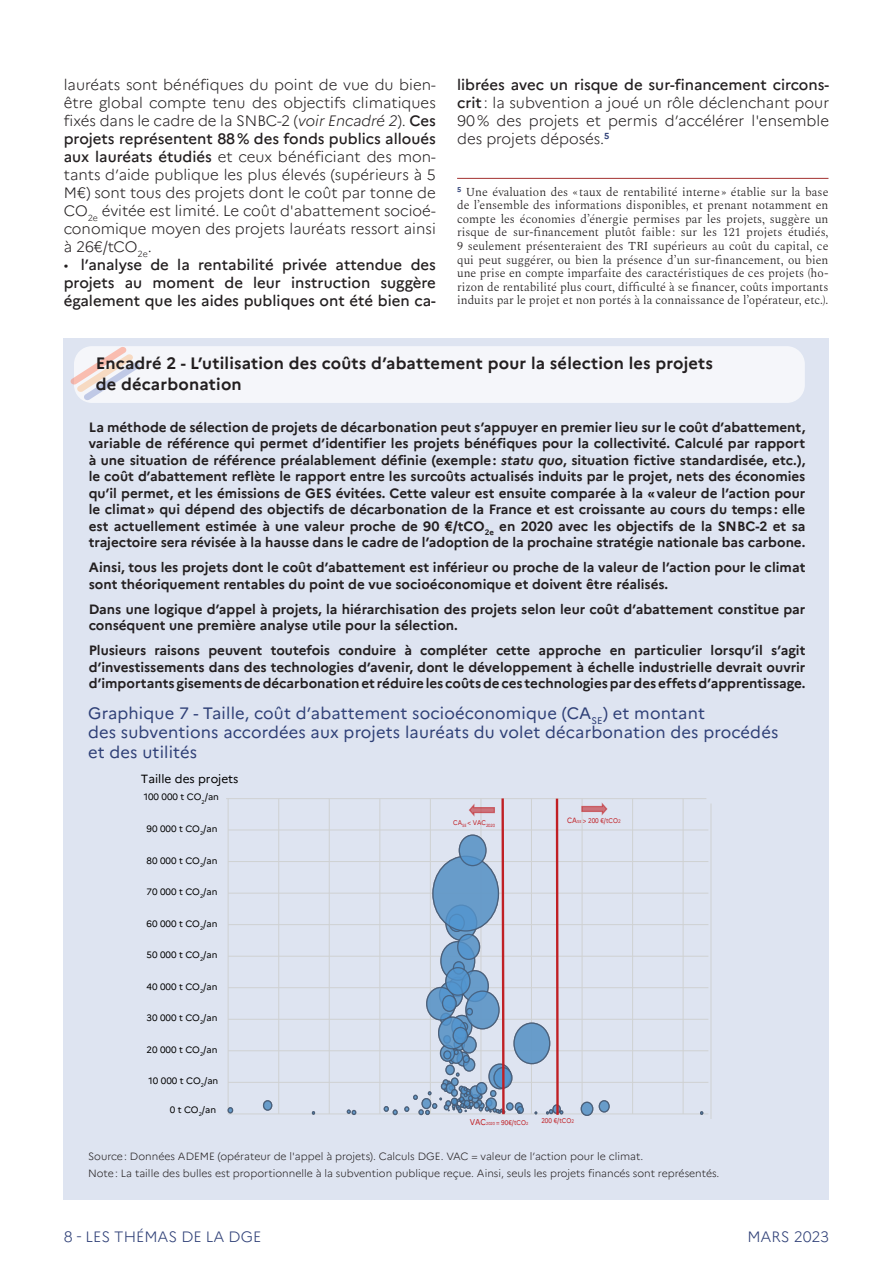
<style>
.page{position:relative;width:893px;height:1263px;background:#fff}
.page>*{position:absolute;margin:0;border:0;box-sizing:border-box;transform-origin:0 0}
.Titre_tableaux-graph{font:16.5px/19.8px "Marianne";letter-spacing:.01em;color:#2f4077}
.TITRE-ENCADRE-H2{font:700 16.5px/21px "Marianne";letter-spacing:.01em;color:#231f20}
.t1{font:300 15px/18px "Marianne";color:#231f20;text-align:justify}
.t2{font:500 15px/18px "Marianne";color:#231f20;text-align:justify}
.t3{font:300 15px "Marianne";color:#2f4077}
.TEXTE_ENCADRE{font:700 13.5px/16.5px "Marianne";color:#231f20;text-align:justify}
.Note-bas-page-filet{font:300 12px/13.5px "Spectral";color:#231f20;text-align:justify}
.t4{font:11.85px "Marianne";color:#000}
.sources{font:300 10.5px "Marianne";color:#231f20}
.t5{font:9.3px "Marianne";color:#000}
.t6{font:6.75px "Marianne";color:#c01f24;scale:.88 1}
.s1{font-style:italic}
.s2{font-weight:500}
.s3{font-weight:300}
.s4{font-size:7.65px}
.s5{font-size:4.2px}
.s6{font-size:5.1px}
.s7{font-size:8.4px}
</style>
<div class="page">
<hr style="left:457px;top:178px;width:371px;height:1px;background:#ad4847">
<div style="left:64px;top:338px;width:765px;height:861px;background:#dee4f1"></div>
<div style="left:74px;top:346px;width:731px;height:57px;background:#f5f6fa;border-radius:18px"></div>
<svg style="left:70px;top:346px;width:70px;height:54px"></svg>
<hr style="left:226px;top:798px;width:480px;height:1px;background:#cfd1d2">
<hr style="left:228px;top:829px;width:480px;height:1px;background:#cfd1d2">
<hr style="left:228px;top:861px;width:480px;height:1px;background:#cfd1d2">
<hr style="left:228px;top:893px;width:480px;height:1px;background:#cfd1d2">
<hr style="left:228px;top:924px;width:480px;height:1px;background:#cfd1d2">
<hr style="left:228px;top:956px;width:480px;height:1px;background:#cfd1d2">
<hr style="left:228px;top:987px;width:480px;height:1px;background:#cfd1d2">
<hr style="left:228px;top:1019px;width:480px;height:1px;background:#cfd1d2">
<hr style="left:228px;top:1050px;width:480px;height:1px;background:#cfd1d2">
<hr style="left:228px;top:1082px;width:480px;height:1px;background:#cfd1d2">
<hr style="left:228px;top:1113px;width:480px;height:1px;background:#cfd1d2">
<hr style="left:710px;top:803px;width:1px;height:316px;background:#cfd1d2">
<hr style="left:683px;top:798px;width:1px;height:316px;background:#cfd1d2">
<hr style="left:632px;top:798px;width:1px;height:316px;background:#cfd1d2">
<hr style="left:582px;top:798px;width:1px;height:316px;background:#cfd1d2">
<hr style="left:531px;top:798px;width:1px;height:316px;background:#cfd1d2">
<hr style="left:379px;top:798px;width:1px;height:316px;background:#cfd1d2">
<hr style="left:329px;top:798px;width:1px;height:316px;background:#cfd1d2">
<hr style="left:278px;top:798px;width:1px;height:316px;background:#cfd1d2">
<hr style="left:228px;top:798px;width:1px;height:316px;background:#cfd1d2">
<div style="left:581px;top:1102px;width:12px;height:13px;background:#689cca;border-radius:50%"></div>
<div style="left:581px;top:1102px;width:12px;height:14px;border:1px solid #45566e;border-radius:50%"></div>
<svg style="left:228px;top:1107px;width:5px;height:6px"></svg>
<svg style="left:599px;top:1101px;width:10px;height:11px"></svg>
<div style="left:599px;top:1100px;width:11px;height:12px;border:1px solid #45566e;border-radius:50%"></div>
<svg style="left:700px;top:1111px;width:3px;height:4px"></svg>
<div style="left:515px;top:1102px;width:8px;height:9px;border:1px solid #45566e;border-radius:50%"></div>
<svg style="left:312px;top:1111px;width:3px;height:4px"></svg>
<div style="left:514px;top:1023px;width:36px;height:40px;background:#689cca;border-radius:50%"></div>
<div style="left:513px;top:1022px;width:37px;height:42px;border:1px solid #45566e;border-radius:50%"></div>
<div style="left:517px;top:1106px;width:7px;height:8px;border:1px solid #45566e;border-radius:50%"></div>
<div style="left:488px;top:1063px;width:23px;height:26px;border:1px solid #45566e;border-radius:50%"></div>
<svg style="left:347px;top:1109px;width:9px;height:6px"></svg>
<svg style="left:507px;top:1103px;width:6px;height:7px"></svg>
<div style="left:506px;top:1102px;width:8px;height:8px;border:1px solid #45566e;border-radius:50%"></div>
<svg style="left:264px;top:1101px;width:8px;height:9px"></svg>
<div style="left:263px;top:1100px;width:9px;height:11px;border:1px solid #45566e;border-radius:50%"></div>
<svg style="left:384px;top:1106px;width:14px;height:9px"></svg>
<svg style="left:494px;top:1068px;width:18px;height:20px"></svg>
<div style="left:493px;top:1067px;width:19px;height:22px;border:1px solid #45566e;border-radius:50%"></div>
<svg style="left:546px;top:798px;width:17px;height:317px"></svg>
<svg style="left:581px;top:802px;width:26px;height:13px"></svg>
<svg style="left:404px;top:798px;width:102px;height:318px"></svg>
<p class="t1" style="left:64px;top:76px;width:374px">lauréats sont bénéfiques du point de vue du bien&shy;être global compte tenu des objectifs climatiques fixés dans le cadre de la SNBC-2 (<span class="s1">voir Encadré 2</span>). <span class="s2">Ces projets représentent 88% des fonds publics alloués aux lauréats étudiés</span> et ceux bénéficiant des mon&shy;tants d’aide publique les plus élevés (supérieurs à 5<br>M€) sont tous des projets dont le coût par tonne de CO<sub>2e</sub> évitée est limité. Le coût d'abattement socioé&shy;conomique moyen des projets lauréats ressort ainsi à 26€/tCO<sub>2e</sub>.</p>
<p class="t2" style="left:64px;top:256px;width:374px"><span class="s3">•</span> l’analyse de la rentabilité privée attendue des projets au moment de leur instruction suggère également que les aides publiques ont été bien ca-</p>
<p class="t1" style="left:457px;top:76px;width:374px"><span class="s2">librées avec un risque de sur-financement circons&shy;crit</span> : la subvention a joué un rôle déclenchant pour 90% des projets et permis d’accélérer l'ensemble des projets déposés.<sup>5</sup></p>
<p class="Note-bas-page-filet" style="left:457px;top:184px;width:373px"><sup>5</sup> Une évaluation des « taux de rentabilité interne » établie sur la base de l’ensemble des informations disponibles, et prenant notamment en compte les économies d’énergie permises par les projets, suggère un risque de sur-financement plutôt faible : sur les 121 projets étudiés, 9 seulement présenteraient des TRI supérieurs au coût du capital, ce qui peut suggérer, ou bien la présence d’un sur-financement, ou bien une prise en compte imparfaite des caractéristiques de ces projets (ho&shy;rizon de rentabilité plus court, difficulté à se financer, coûts importants induits par le projet et non portés à la connaissance de l’opérateur, etc.).</p>
<h2 class="TITRE-ENCADRE-H2" style="left:96px;top:352px;width:619px">Encadré 2 - L’utilisation des coûts d’abattement pour la sélection les projets de décarbonation</h2>
<p class="TEXTE_ENCADRE" style="left:89px;top:419px;width:718px">La méthode de sélection de projets de décarbonation peut s’appuyer en premier lieu sur le coût d’abattement, variable de référence qui permet d’identifier les projets bénéfiques pour la collectivité. Calculé par rapport à une situation de référence préalablement définie (exemple: <span class="s1">statu quo</span>, situation fictive standardisée, etc.), le coût d’abattement reflète le rapport entre les surcoûts actualisés induits par le projet, nets des économies qu’il permet, et les émissions de GES évitées. Cette valeur est ensuite comparée à la «valeur de l’action pour le climat» qui dépend des objectifs de décarbonation de la France et est croissante au cours du temps : elle est actuellement estimée à une valeur proche de 90 €/tCO<sub>2e</sub> en 2020 avec les objectifs de la SNBC-2 et sa trajectoire sera révisée à la hausse dans le cadre de l’adoption de la prochaine stratégie nationale bas carbone.</p>
<p class="TEXTE_ENCADRE" style="left:89px;top:559px;width:718px">Ainsi, tous les projets dont le coût d’abattement est inférieur ou proche de la valeur de l’action pour le climat sont théoriquement rentables du point de vue socioéconomique et doivent être réalisés.</p>
<p class="TEXTE_ENCADRE" style="left:89px;top:601px;width:718px">Dans une logique d’appel à projets, la hiérarchisation des projets selon leur coût d’abattement constitue par conséquent une première analyse utile pour la sélection.</p>
<p class="TEXTE_ENCADRE" style="left:89px;top:642px;width:718px">Plusieurs raisons peuvent toutefois conduire à compléter cette approche en particulier lorsqu’il s’agit d’investissements dans des technologies d’avenir, dont le développement à échelle industrielle devrait ouvrir d’importants gisements de décarbonation et réduire les coûts de ces technologies par des effets d’apprentissage.</p>
<p class="Titre_tableaux-graph" style="left:88px;top:703px;width:692px">Graphique 7 - Taille, coût d’abattement socioéconomique (CA<sub>SE</sub>) et montant<br>des subventions accordées aux projets lauréats du volet décarbonation des procédés et des utilités</p>
<p class="t4" style="left:141px;top:771px;width:99px">Taille des projets</p>
<p class="t5" style="left:144px;top:791px;width:77px">100 000 t CO<sub>2</sub>/an</p>
<p class="t5" style="left:146px;top:823px;width:73px">90 000 t CO<sub>2</sub>/an</p>
<p class="t5" style="left:146px;top:854px;width:73px">80 000 t CO<sub>2</sub>/an</p>
<p class="t5" style="left:146px;top:886px;width:73px">70 000 t CO<sub>2</sub>/an</p>
<p class="t5" style="left:146px;top:918px;width:73px">60 000 t CO<sub>2</sub>/an</p>
<p class="t5" style="left:146px;top:949px;width:73px">50 000 t CO<sub>2</sub>/an</p>
<p class="t5" style="left:146px;top:981px;width:73px">40 000 t CO<sub>2</sub>/an</p>
<p class="t5" style="left:146px;top:1012px;width:73px">30 000 t CO<sub>2</sub>/an</p>
<p class="t5" style="left:146px;top:1044px;width:73px">20 000 t CO<sub>2</sub>/an</p>
<p class="t5" style="left:149px;top:1075px;width:71px">10 000 t CO<sub>2</sub>/an</p>
<p class="t5" style="left:170px;top:1104px;width:48px">0 t CO<sub>2</sub>/an</p>
<p class="t6" style="left:453px;top:818px;width:49px">CA<sub>SE</sub> &lt; VAC<sub>2020</sub></p>
<p class="t6" style="left:567px;top:817px;width:62px"><span class="s4">CA</span><span class="s5">SE</span> &gt; 200 €/tCO<span class="s6">2</span></p>
<p class="t6" style="left:470px;top:1118px;width:68px"><span class="s7">VAC</span><span class="s5">2020</span> = 90€/tCO<span class="s5">2</span></p>
<p class="t6" style="left:541px;top:1117px;width:39px">200 €/tCO<span class="s6">2</span></p>
<p class="sources" style="left:88px;top:1150px;width:557px">Source: Données ADEME (opérateur de l'appel à projets). Calculs DGE. VAC = valeur de l’action pour le climat.</p>
<p class="sources" style="left:88px;top:1167px;width:633px">Note: La taille des bulles est proportionnelle à la subvention publique reçue. Ainsi, seuls les projets financés sont représentés.</p>
<p class="t3" style="left:64px;top:1227px;width:199px">8 - LES THÉMAS DE LA DGE</p>
<p class="t3" style="left:747px;top:1227px;width:83px">MARS 2023</p>
</div>
